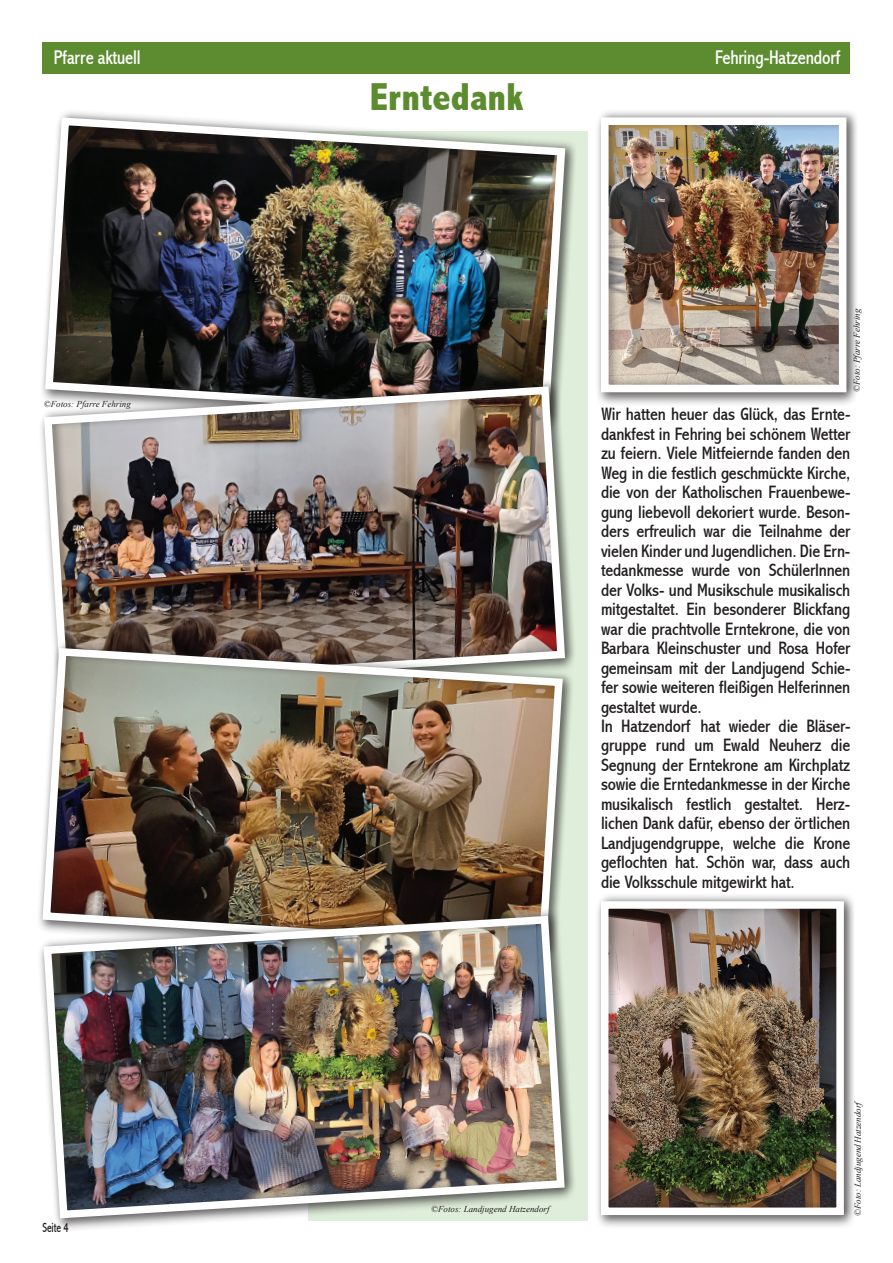
<style>
.page{position:relative;width:893px;height:1263px;background:#fff}
.page>*{position:absolute;margin:0;border:0;box-sizing:border-box;transform-origin:0 0}
.t1{font:800 condensed 39px "Abadi";color:#5c8c2f}
.t2{font:condensed 19.95px "Abadi";letter-spacing:-.01em;color:#fff;scale:.93 1}
.t3{font:condensed 18px/19.5px "Abadi";letter-spacing:-.01em;color:#231f20}
.t4{font:condensed 13.5px "Abadi";letter-spacing:-.01em;color:#231f20;scale:.79 1}
.t5{font:italic 9px "Times New Roman";color:#231f20}
</style>
<div class="page">
<div style="left:43px;top:43px;width:807px;height:31px;background:#5c8c2f"></div>
<div style="left:308px;top:131px;width:280px;height:1089px;background:#dfeeda"></div>
<div style="left:42px;top:109px;width:535px;height:318px;background:#231f20;opacity:.46"></div>
<img style="left:42px;top:113px;width:527px;height:265px">
<div style="left:594px;top:898px;width:261px;height:332px;background:#231f20;opacity:.57"></div>
<div style="left:597px;top:892px;width:259px;height:331px;background:#231f20;opacity:.46"></div>
<div style="left:601px;top:901px;width:243px;height:314px;border:8px solid #fff"></div>
<div style="left:40px;top:378px;width:537px;height:318px;background:#231f20;opacity:.46"></div>
<img style="left:40px;top:382px;width:529px;height:257px">
<div style="left:39px;top:639px;width:536px;height:319px;background:#231f20;opacity:.46"></div>
<img style="left:39px;top:644px;width:528px;height:268px">
<div style="left:37px;top:912px;width:539px;height:320px;background:#fff"></div>
<div style="left:40px;top:907px;width:537px;height:318px;background:#231f20;opacity:.46"></div>
<img style="left:40px;top:912px;width:529px;height:310px">
<div style="left:594px;top:114px;width:264px;height:293px;background:#231f20;opacity:.57"></div>
<div style="left:597px;top:108px;width:262px;height:292px;background:#231f20;opacity:.46"></div>
<div style="left:601px;top:117px;width:245px;height:275px;border:8px solid #fff"></div>
<p class="t2" style="left:54px;top:46px;width:95px">Pfarre aktuell</p>
<p class="t2" style="left:715px;top:46px;width:136px">Fehring-Hatzendorf</p>
<p class="t5" style="left:44px;top:397px;width:88px">©Fotos: Pfarre Fehring</p>
<p class="t4" style="left:43px;top:1219px;width:35px">Seite 4</p>
<h1 class="t1" style="left:370px;top:74px;width:155px">Erntedank</h1>
<p class="t5" style="left:851px;top:392px;width:85px;rotate:-90deg">©Foto: Pfarre Fehring</p>
<p class="t3" style="left:601px;top:405px;width:251px">Wir hatten heuer das Glück, das Ernte&shy;dankfest in Fehring bei schönem Wetter zu feiern. Viele Mitfeiernde fanden den Weg in die festlich geschmückte Kirche, die von der Katholischen Frauenbewe&shy;gung liebevoll dekoriert wurde. Beson&shy;ders erfreulich war die Teilnahme der vielen Kinder und Jugendlichen. Die Ern&shy;tedankmesse wurde von SchülerInnen der Volks- und Musikschule musikalisch mitgestaltet. Ein besonderer Blickfang war die prachtvolle Erntekrone, die von Barbara Kleinschuster und Rosa Hofer gemeinsam mit der Landjugend Schie&shy;fer sowie weiteren fleißigen Helferinnen gestaltet wurde.<br>In Hatzendorf hat wieder die Bläser&shy;gruppe rund um Ewald Neuherz die Segnung der Erntekrone am Kirchplatz sowie die Erntedankmesse in der Kirche musikalisch festlich gestaltet. Herz&shy;lichen Dank dafür, ebenso der örtlichen Landjugendgruppe, welche die Krone geflochten hat. Schön war, dass auch die Volksschule mitgewirkt hat.</p>
<p class="t5" style="left:431px;top:1203px;width:120px">©Fotos: Landjugend Hatzendorf</p>
<p class="t5" style="left:851px;top:1216px;width:119px;rotate:-90deg">©Foto: Landjugend Hatzendorf</p>
</div>
